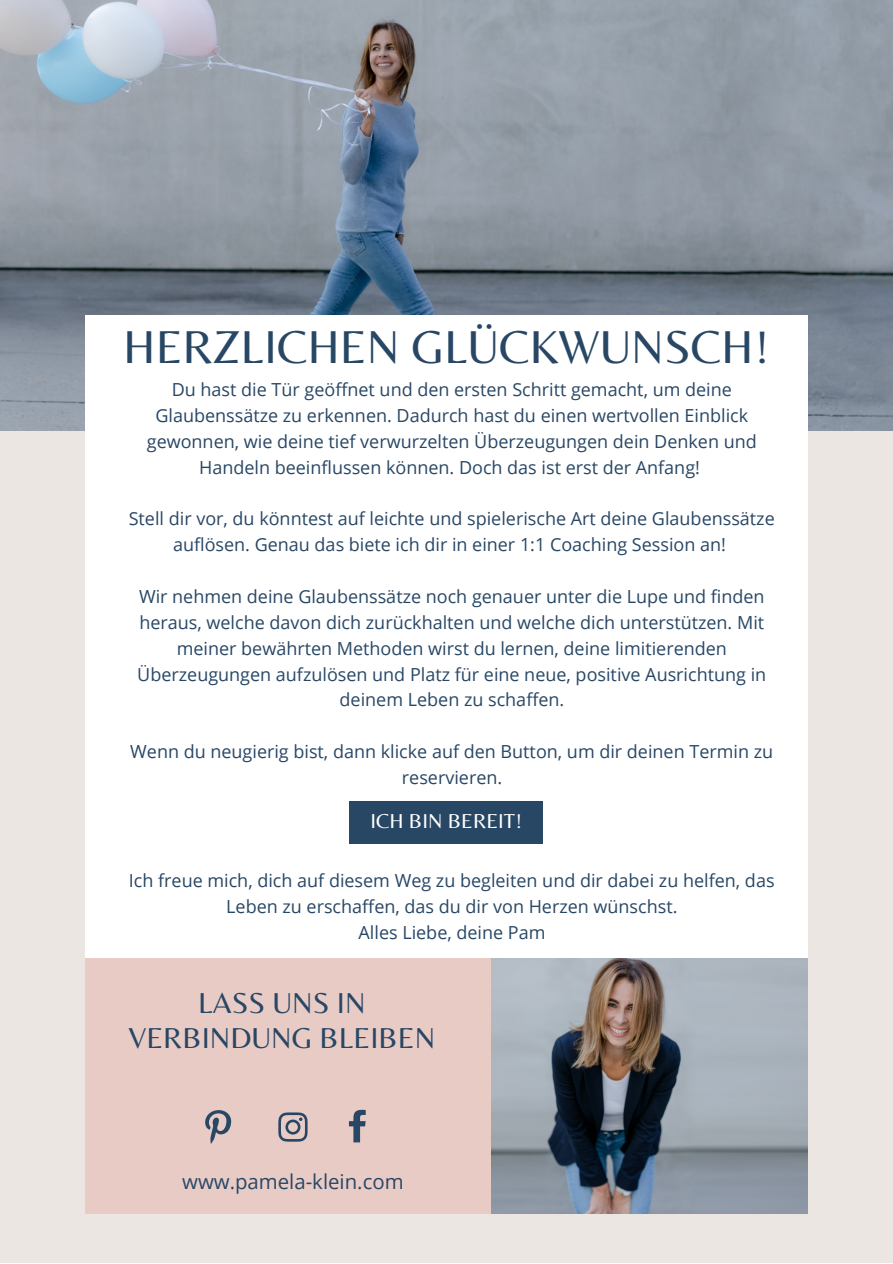
<style>
.page{position:relative;width:893px;height:1264px;background:#fff}
.page>*{position:absolute;margin:0;border:0;box-sizing:border-box;transform-origin:0 0}
.t1{font:48px "Belleza";color:#284765}
.t2{font:30px/35px "Belleza";color:#284765;text-align:center}
.t3{font:21px "Belleza";color:#fff}
.t4{font:20.4px "Open Sans";color:#284765}
.t5{font:18px/25.8px "Open Sans";color:#284765;text-align:center}
</style>
<div class="page">
<div style="left:0;top:0;width:892px;height:1262px;background:#ece6e3"></div>
<img style="left:0;top:0;width:892px;height:430px">
<div style="left:85px;top:315px;width:722px;height:643px;background:#fff"></div>
<img style="left:490px;top:958px;width:317px;height:255px">
<div style="left:350px;top:801px;width:193px;height:42px;background:#284765"></div>
<div style="left:85px;top:958px;width:405px;height:255px;background:#e9cbc6"></div>
<svg style="left:205px;top:1110px;width:26px;height:33px"></svg>
<svg style="left:349px;top:1109px;width:16px;height:33px"></svg>
<svg style="left:278px;top:1112px;width:29px;height:29px"></svg>
<p class="t1" style="left:123px;top:318px;width:647px">HERZLICHEN GLÜCKWUNSCH!</p>
<p class="t5" style="left:147px;top:376px;width:611px">Du hast die Tür geöffnet und den ersten Schritt gemacht, um deine Glaubenssätze zu erkennen. Dadurch hast du einen wertvollen Einblick gewonnen, wie deine tief verwurzelten Überzeugungen dein Denken und Handeln beeinflussen können. Doch das ist erst der Anfang!</p>
<p class="t5" style="left:129px;top:505px;width:647px">Stell dir vor, du könntest auf leichte und spielerische Art deine Glaubenssätze auflösen. Genau das biete ich dir in einer 1:1 Coaching Session an!</p>
<p class="t5" style="left:137px;top:583px;width:630px">Wir nehmen deine Glaubenssätze noch genauer unter die Lupe und finden heraus, welche davon dich zurückhalten und welche dich unterstützen. Mit meiner bewährten Methoden wirst du lernen, deine limitierenden Überzeugungen aufzulösen und Platz für eine neue, positive Ausrichtung in deinem Leben zu schaffen.</p>
<p class="t5" style="left:130px;top:738px;width:644px">Wenn du neugierig bist, dann klicke auf den Button, um dir deinen Termin zu reservieren.</p>
<p class="t3" style="left:370px;top:808px;width:153px">ICH BIN BEREIT!</p>
<p class="t5" style="left:129px;top:867px;width:647px">Ich freue mich, dich auf diesem Weg zu begleiten und dir dabei zu helfen, das<br>Leben zu erschaffen, das du dir von Herzen wünschst.</p>
<p class="t5" style="left:358px;top:919px;width:188px">Alles Liebe, deine Pam</p>
<p class="t2" style="left:128px;top:984px;width:308px">LASS UNS IN<br>VERBINDUNG BLEIBEN</p>
<p class="t4" style="left:182px;top:1166px;width:223px">www.pamela-klein.com</p>
</div>
